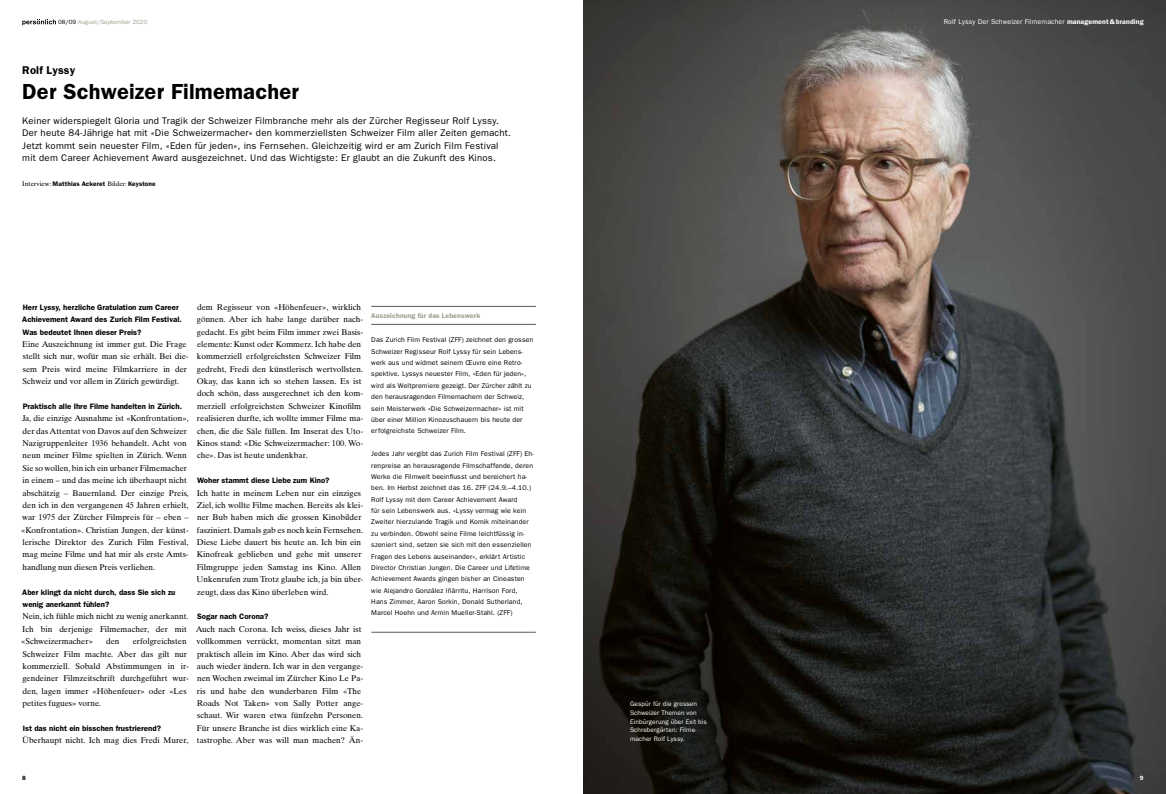
<style>
.page{position:relative;width:1166px;height:794px;background:#fff}
.page>*{position:absolute;margin:0;border:0;box-sizing:border-box;transform-origin:0 0}
.t1{font:600 21.88px "Franklin Gothic";letter-spacing:.01em;color:#000}
.t2{font:600 11.38px "Franklin Gothic";letter-spacing:.015em;color:#000}
.t3{font:9.62px/12.3px "Franklin Gothic";letter-spacing:.02em;color:#000}
.t4{font:8.31px/12.3px "Times Ten";color:#000}
.t5{font:600 7.88px/12.3px "Franklin Gothic";color:#000}
.t6{font:7px/11.4px "Franklin Gothic";letter-spacing:.015em;color:#000}
.t7{font:7px "Franklin Gothic";letter-spacing:.015em;color:#fff}
.t8{font:600 7px "Franklin Gothic";letter-spacing:.015em;color:#9e9d90}
.t9{font:6.56px/8.8px "Franklin Gothic";letter-spacing:.01em;color:#fff}
.t10{font:600 6.56px "Franklin Gothic";letter-spacing:.015em;color:#000}
.t11{font:6.12px "Franklin Gothic";letter-spacing:.015em;color:#9e9d90}
.t12{font:600 6.12px "Franklin Gothic";color:#000}
.t13{font:600 6.12px "Franklin Gothic";color:#fff}
.s1{color:#000}
.s2{font-family:"Times Ten";font-weight:400}
.s3{font-weight:600}
</style>
<div class="page">
<svg style="left:22px;top:19px;width:34px;height:6px"></svg>
<hr style="left:371px;top:632px;width:165px;height:1px;background:#575756">
<hr style="left:371px;top:306px;width:165px;height:1px;background:#575756">
<hr style="left:371px;top:324px;width:165px;height:1px;background:#575756">
<img style="left:583px;top:0;width:583px;height:794px">
<p class="t11" style="left:58px;top:19px;width:91px"><span class="s1">08/09</span> August/September 2020</p>
<h2 class="t2" style="left:22px;top:64px;width:54px">Rolf Lyssy</h2>
<h1 class="t1" style="left:22px;top:79px;width:278px">Der Schweizer Filmemacher</h1>
<p class="t3" style="left:22px;top:115px;width:490px">Keiner widerspiegelt Gloria und Tragik der Schweizer Filmbranche mehr als der Zürcher Regisseur Rolf Lyssy.<br>Der heute 84-Jährige hat mit «Die Schweizermacher» den kommerziellsten Schweizer Film aller Zeiten gemacht.<br>Jetzt kommt sein neuester Film, «Eden für jeden», ins Fernsehen. Gleichzeitig wird er am Zurich Film Festival mit dem Career Achievement Award ausgezeichnet. Und das Wichtigste: Er glaubt an die Zukunft des Kinos.</p>
<p class="t10" style="left:22px;top:180px;width:135px"><span class="s2">Interview:</span> Matthias Ackeret <span class="s2">Bilder:</span> Keystone</p>
<p class="t4" style="left:197px;top:301px;width:168px">dem Regisseur von «Höhenfeuer», wirklich gönnen. Aber ich habe lange darüber nach&shy;gedacht. Es gibt beim Film immer zwei Basis&shy;elemente: Kunst oder Kommerz. Ich habe den kommerziell erfolgreichsten Schweizer Film gedreht, Fredi den künstlerisch wertvollsten.<br>Okay, das kann ich so stehen lassen. Es ist doch schön, dass ausgerechnet ich den kom&shy;merziell erfolgreichsten Schweizer Kinofilm realisieren durfte, ich wollte immer Filme ma&shy;chen, die die Säle füllen. Im Inserat des Uto-Kinos stand: «Die Schweizermacher: 100. Wo&shy;che». Das ist heute undenkbar.</p>
<p class="t5" style="left:197px;top:474px;width:134px">Woher stammt diese Liebe zum Kino?</p>
<p class="t4" style="left:197px;top:486px;width:168px">Ich hatte in meinem Leben nur ein einziges Ziel, ich wollte Filme machen. Bereits als klei&shy;ner Bub haben mich die grossen Kinobilder fasziniert. Damals gab es noch kein Fernsehen.<br>Diese Liebe dauert bis heute an. Ich bin ein Kinofreak geblieben und gehe mit unserer Filmgruppe jeden Samstag ins Kino. Allen Unkenrufen zum Trotz glaube ich, ja bin über&shy;zeugt, dass das Kino überleben wird.</p>
<p class="t5" style="left:197px;top:610px;width:73px">Sogar nach Corona?</p>
<p class="t4" style="left:196px;top:623px;width:169px">Auch nach Corona. Ich weiss, dieses Jahr ist vollkommen verrückt, momentan sitzt man praktisch allein im Kino. Aber das wird sich auch wieder ändern. Ich war in den vergange&shy;nen Wochen zweimal im Zürcher Kino Le Pa&shy;ris und habe den wunderbaren Film «The Roads Not Taken» von Sally Potter ange&shy;schaut. Wir waren etwa fünfzehn Personen.<br>Für unsere Branche ist dies wirklich eine Ka&shy;tastrophe. Aber was will man machen? Än-</p>
<p class="t5" style="left:22px;top:301px;width:161px">Herr Lyssy, herzliche Gratulation zum Career<br>Achievement Award des Zurich Film Festival.<br>Was bedeutet Ihnen dieser Preis?</p>
<p class="t4" style="left:22px;top:338px;width:168px">Eine Auszeichnung ist immer gut. Die Frage stellt sich nur, wofür man sie erhält. Bei die&shy;sem Preis wird meine Filmkarriere in der Schweiz und vor allem in Zürich gewürdigt.</p>
<p class="t5" style="left:23px;top:400px;width:161px">Praktisch alle Ihre Filme handelten in Zürich.</p>
<p class="t4" style="left:21px;top:412px;width:169px">Ja, die einzige Ausnahme ist «Konfrontation», der das Attentat von Davos auf den Schweizer Nazigruppenleiter 1936 behandelt. Acht von neun meiner Filme spielten in Zürich. Wenn Sie so wollen, bin ich ein urbaner Filmemacher in einem – und das meine ich überhaupt nicht abschätzig – Bauernland. Der einzige Preis, den ich in den vergangenen 45 Jahren erhielt, war 1975 der Zürcher Filmpreis für – eben – «Konfrontation». Christian Jungen, der künst&shy;lerische Direktor des Zurich Film Festival, mag meine Filme und hat mir als erste Amts&shy;handlung nun diesen Preis verliehen.</p>
<p class="t5" style="left:22px;top:585px;width:155px">Aber klingt da nicht durch, dass Sie sich zu wenig anerkannt fühlen?</p>
<p class="t4" style="left:21px;top:610px;width:169px">Nein, ich fühle mich nicht zu wenig anerkannt.<br>Ich bin derjenige Filmemacher, der mit «Schweizermacher»</p>
<p class="t4" style="left:22px;top:635px;width:168px;text-indent:110px">erfolgreichsten Schweizer Film machte. Aber das gilt nur kommerziell. Sobald Abstimmungen in ir&shy;gendeiner Filmzeitschrift durchgeführt wur&shy;den, lagen immer «Höhenfeuer» oder «Les petites fugues» vorne.</p>
<p class="t5" style="left:23px;top:722px;width:140px">Ist das nicht ein bisschen frustrierend?</p>
<p class="t4" style="left:22px;top:734px;width:168px">Überhaupt nicht. Ich mag dies Fredi Murer,</p>
<p class="t4" style="left:106px;top:635px;width:15px">den</p>
<p class="t8" style="left:371px;top:311px;width:110px">Auszeichnung für das Lebenswerk</p>
<p class="t6" style="left:371px;top:334px;width:164px">Das Zurich Film Festival (ZFF) zeichnet den grossen Schweizer Regisseur Rolf Lyssy für sein Lebens&shy;werk aus und widmet seinem Œuvre eine Retro&shy;spektive. Lyssys neuester Film, «Eden für jeden», wird als Weltpremiere gezeigt. Der Zürcher zählt zu den herausragenden Filmemachern der Schweiz, sein Meisterwerk «Die Schweizermacher» ist mit über einer Million Kinozuschauern bis heute der erfolgreichste Schweizer Film.</p>
<p class="t6" style="left:371px;top:448px;width:164px">Jedes Jahr vergibt das Zurich Film Festival (ZFF) Eh&shy;renpreise an herausragende Filmschaffende, deren Werke die Filmwelt beeinflusst und bereichert ha&shy;ben. Im Herbst zeichnet das 16. ZFF (24.9.–4.10.)<br>Rolf Lyssy mit dem Career Achievement Award<br>für sein Lebenswerk aus. «Lyssy vermag wie kein Zweiter hierzulande Tragik und Komik miteinander zu verbinden. Obwohl seine Filme leichtfüssig in&shy;szeniert sind, setzen sie sich mit den essenziellen Fragen des Lebens auseinander», erklärt Artistic Director Christian Jungen. Die Career und Lifetime Achievement Awards gingen bisher an Cineasten wie Alejandro González Iñárritu, Harrison Ford, Hans Zimmer, Aaron Sorkin, Donald Sutherland, Marcel Hoehn und Armin Mueller-Stahl. (ZFF)</p>
<p class="t12" style="left:22px;top:774px;width:5px">8</p>
<p class="t9" style="left:630px;top:699px;width:78px">Gespür für die grossen<br>Schweizer Themen von<br>Einbürgerung über Exit bis<br>Schrebergärten: Filme&shy;macher Rolf Lyssy.</p>
<p class="t7" style="left:944px;top:17px;width:201px">Rolf Lyssy Der Schweizer Filmemacher <span class="s3">management &amp; branding</span></p>
<p class="t13" style="left:1140px;top:774px;width:5px">9</p>
</div>
